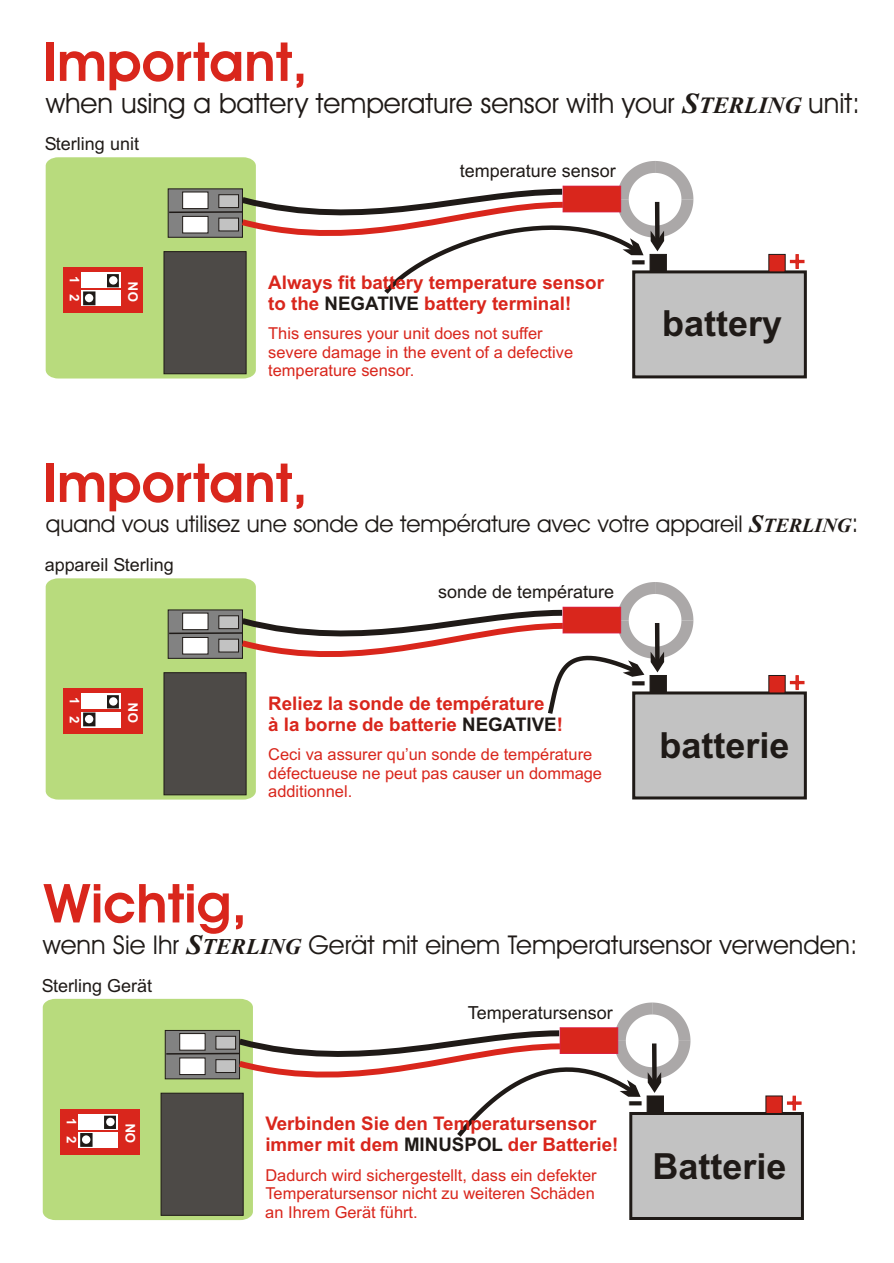
<style>
.page{position:relative;width:894px;height:1263px;background:#fff}
.page>*{position:absolute;margin:0;border:0;box-sizing:border-box;transform-origin:0 0}
.t1{font:700 54px "Avant Garde Bk BT";color:#d9261c}
.t2{font:700 36px "Arial";color:#1f1a17}
.t3{font:700 36px "Avant Garde Bk BT";color:#1f1a17;scale:1.37 1}
.t4{font:27.9px "Avant Garde Bk BT";color:#1f1a17}
.t5{font:25.95px "Avant Garde Bk BT";color:#1f1a17}
.t6{font:23.25px "Avant Garde Bk BT";color:#1f1a17}
.t7{font:700 22.5px "Avant Garde Bk BT";color:#d9261c}
.t8{font:700 18.75px/21px "Arial";color:#d9261c}
.t9{font:18px "Arial";color:#1f1a17}
.t10{font:16.35px/18.3px "Arial";color:#d9261c}
.t11{font:700 13.2px "Arial";color:#fff}
.s1{font-family:"Times New Roman";font-weight:700;font-style:italic;font-size:29.25px}
.s2{font-family:"Times New Roman";font-weight:700;font-style:italic;font-size:23.4px}
.s3{color:#1f1a17}
.s4{font-family:"Times New Roman";font-weight:700;font-style:italic;font-size:25.05px}
.s5{font-family:"Times New Roman";font-weight:700;font-style:italic;font-size:20.1px}
.s6{font-size:25.05px}
.s7{font-family:"Times New Roman";font-weight:700;font-style:italic;font-size:28.2px}
.s8{font-family:"Times New Roman";font-weight:700;font-style:italic;font-size:22.5px}
</style>
<div class="page">
<div style="left:46px;top:157px;width:210px;height:222px;background:#b8db7d"></div>
<div style="left:63px;top:267px;width:80px;height:46px;background:#d9261c"></div>
<div style="left:81px;top:291px;width:40px;height:15px;background:#fff"></div>
<div style="left:81px;top:273px;width:40px;height:15px;background:#fff"></div>
<svg style="left:107px;top:274px;width:12px;height:13px"></svg>
<svg style="left:83px;top:291px;width:12px;height:14px"></svg>
<div style="left:85px;top:294px;width:8px;height:8px;background:#fff;border-radius:50%"></div>
<div style="left:109px;top:276px;width:9px;height:9px;background:#fff;border-radius:50%"></div>
<div style="left:164px;top:251px;width:82px;height:123px;background:#4d4a47;border:1px solid #1f1a17"></div>
<div style="left:168px;top:189px;width:75px;height:48px;background:#828282"></div>
<hr style="left:169px;top:211px;width:74px;height:2px;background:#1f1a17">
<div style="left:182px;top:192px;width:26px;height:17px;background:#fff;border:1px solid #1f1a17"></div>
<div style="left:182px;top:216px;width:26px;height:17px;background:#fff;border:1px solid #1f1a17"></div>
<div style="left:219px;top:195px;width:20px;height:13px;background:#c2c2c2;border:1px solid #1f1a17"></div>
<div style="left:219px;top:218px;width:20px;height:13px;background:#c2c2c2"></div>
<svg style="left:235px;top:161px;width:458px;height:133px"></svg>
<div style="left:632px;top:270px;width:175px;height:108px;background:#c2c2c2;border:3px solid #1f1a17"></div>
<div style="left:650px;top:254px;width:17px;height:18px;background:#1f1a17;border:1px solid #1f1a17"></div>
<div style="left:769px;top:254px;width:16px;height:18px;background:#d9261c"></div>
<div style="left:46px;top:578px;width:210px;height:222px;background:#b8db7d"></div>
<div style="left:63px;top:688px;width:80px;height:46px;background:#d9261c"></div>
<div style="left:81px;top:712px;width:40px;height:15px;background:#fff"></div>
<div style="left:81px;top:694px;width:40px;height:15px;background:#fff"></div>
<svg style="left:107px;top:695px;width:12px;height:13px"></svg>
<svg style="left:83px;top:713px;width:12px;height:13px"></svg>
<div style="left:85px;top:715px;width:8px;height:8px;background:#fff;border-radius:50%"></div>
<div style="left:109px;top:697px;width:9px;height:9px;background:#fff;border-radius:50%"></div>
<div style="left:164px;top:673px;width:82px;height:122px;background:#4d4a47;border:1px solid #1f1a17"></div>
<div style="left:168px;top:610px;width:75px;height:49px;background:#828282;border:1px solid #1f1a17"></div>
<hr style="left:169px;top:632px;width:74px;height:2px;background:#1f1a17">
<div style="left:182px;top:613px;width:26px;height:17px;background:#fff;border:1px solid #1f1a17"></div>
<div style="left:182px;top:637px;width:26px;height:17px;background:#fff;border:1px solid #1f1a17"></div>
<div style="left:219px;top:616px;width:20px;height:13px;background:#c2c2c2;border:1px solid #1f1a17"></div>
<div style="left:219px;top:639px;width:20px;height:13px;background:#c2c2c2;border:1px solid #1f1a17"></div>
<svg style="left:235px;top:582px;width:458px;height:132px"></svg>
<div style="left:650px;top:675px;width:17px;height:18px;background:#1f1a17;border:1px solid #1f1a17"></div>
<div style="left:632px;top:691px;width:175px;height:108px;background:#c2c2c2;border:3px solid #1f1a17"></div>
<div style="left:769px;top:675px;width:16px;height:18px;background:#d9261c"></div>
<div style="left:43px;top:999px;width:210px;height:221px;background:#b8db7d"></div>
<div style="left:60px;top:1109px;width:80px;height:46px;background:#d9261c"></div>
<div style="left:79px;top:1132px;width:39px;height:16px;background:#fff"></div>
<div style="left:79px;top:1114px;width:39px;height:15px;background:#fff"></div>
<div style="left:104px;top:1116px;width:12px;height:13px;background:#36322f;border:2px solid #1f1a17"></div>
<svg style="left:80px;top:1133px;width:13px;height:14px"></svg>
<div style="left:82px;top:1135px;width:8px;height:9px;background:#fff;border-radius:50%"></div>
<div style="left:106px;top:1118px;width:9px;height:8px;background:#fff;border-radius:50%"></div>
<div style="left:161px;top:1093px;width:82px;height:123px;background:#4d4a47;border:1px solid #1f1a17"></div>
<div style="left:165px;top:1030px;width:75px;height:49px;background:#828282;border:1px solid #1f1a17"></div>
<hr style="left:166px;top:1053px;width:74px;height:2px;background:#1f1a17">
<div style="left:180px;top:1033px;width:25px;height:17px;background:#fff;border:1px solid #1f1a17"></div>
<div style="left:180px;top:1058px;width:25px;height:17px;background:#fff;border:1px solid #1f1a17"></div>
<div style="left:216px;top:1036px;width:20px;height:13px;background:#c2c2c2;border:1px solid #1f1a17"></div>
<div style="left:216px;top:1060px;width:20px;height:13px;background:#c2c2c2;border:1px solid #1f1a17"></div>
<svg style="left:232px;top:1003px;width:459px;height:134px"></svg>
<div style="left:629px;top:1112px;width:175px;height:108px;background:#c2c2c2;border:3px solid #1f1a17"></div>
<div style="left:647px;top:1096px;width:17px;height:18px;background:#1f1a17"></div>
<div style="left:766px;top:1096px;width:16px;height:18px;background:#d9261c"></div>
<h1 class="t1" style="left:43px;top:40px;width:266px">Important,</h1>
<h3 class="t4" style="left:46px;top:92px;width:816px">when using a battery temperature sensor with your <span class="s1">S</span><span class="s2">TERLING</span> unit:</h3>
<p class="t9" style="left:45px;top:137px;width:96px">Sterling unit</p>
<p class="t11" style="left:79px;top:276px;width:27px;rotate:90deg">1 2</p>
<p class="t11" style="left:128px;top:302px;width:21px;rotate:-90deg">ON</p>
<p class="t9" style="left:460px;top:164px;width:158px">temperature sensor</p>
<p class="t8" style="left:268px;top:273px;width:337px">Always fit battery temperature sensor to the <span class="s3">NEGATIVE</span> battery terminal!</p>
<p class="t10" style="left:268px;top:326px;width:306px">This ensures your unit does not suffer severe damage in the event of a defective temperature sensor.</p>
<h2 class="t3" style="left:630px;top:245px;width:14px">-</h2>
<h3 class="t7" style="left:788px;top:251px;width:20px">+</h3>
<h2 class="t2" style="left:662px;top:310px;width:122px">battery</h2>
<h1 class="t1" style="left:43px;top:461px;width:266px">Important,</h1>
<h3 class="t6" style="left:46px;top:514px;width:814px">quand vous utilisez une sonde de température avec votre appareil <span class="s4">S</span><span class="s5">TERLING</span><span class="s6">:</span></h3>
<p class="t9" style="left:45px;top:558px;width:130px">appareil Sterling</p>
<p class="t11" style="left:79px;top:697px;width:27px;rotate:90deg">1 2</p>
<p class="t11" style="left:128px;top:723px;width:21px;rotate:-90deg">ON</p>
<p class="t9" style="left:438px;top:585px;width:178px">sonde de température</p>
<p class="t8" style="left:268px;top:694px;width:296px">Reliez la sonde de température<br>à la borne de batterie <span class="s3">NEGATIVE</span>!</p>
<p class="t10" style="left:268px;top:747px;width:335px">Ceci va assurer qu’un sonde de température défectueuse ne peut pas causer un dommage additionnel.</p>
<h2 class="t3" style="left:630px;top:666px;width:14px">-</h2>
<h3 class="t7" style="left:788px;top:672px;width:20px">+</h3>
<h2 class="t2" style="left:659px;top:732px;width:132px">batterie</h2>
<h1 class="t1" style="left:44px;top:881px;width:204px">Wichtig,</h1>
<h3 class="t5" style="left:43px;top:934px;width:816px">wenn Sie Ihr <span class="s7">S</span><span class="s8">TERLING</span> Gerät mit einem Temperatursensor verwenden:</h3>
<p class="t9" style="left:42px;top:979px;width:112px">Sterling Gerät</p>
<p class="t11" style="left:76px;top:1118px;width:27px;rotate:90deg">1 2</p>
<p class="t11" style="left:125px;top:1143px;width:21px;rotate:-90deg">ON</p>
<p class="t9" style="left:468px;top:1006px;width:147px">Temperatursensor</p>
<p class="t8" style="left:265px;top:1115px;width:355px">Verbinden Sie den Temperatursensor immer mit dem <span class="s3">MINUSPOL</span> der Batterie!</p>
<p class="t10" style="left:265px;top:1167px;width:333px;text-align:justify">Dadurch wird sichergestellt, dass ein defekter Temperatursensor nicht zu weiteren Schäden an Ihrem Gerät führt.</p>
<h2 class="t3" style="left:627px;top:1086px;width:14px">-</h2>
<h3 class="t7" style="left:785px;top:1093px;width:20px">+</h3>
<h2 class="t2" style="left:653px;top:1153px;width:136px">Batterie</h2>
</div>
